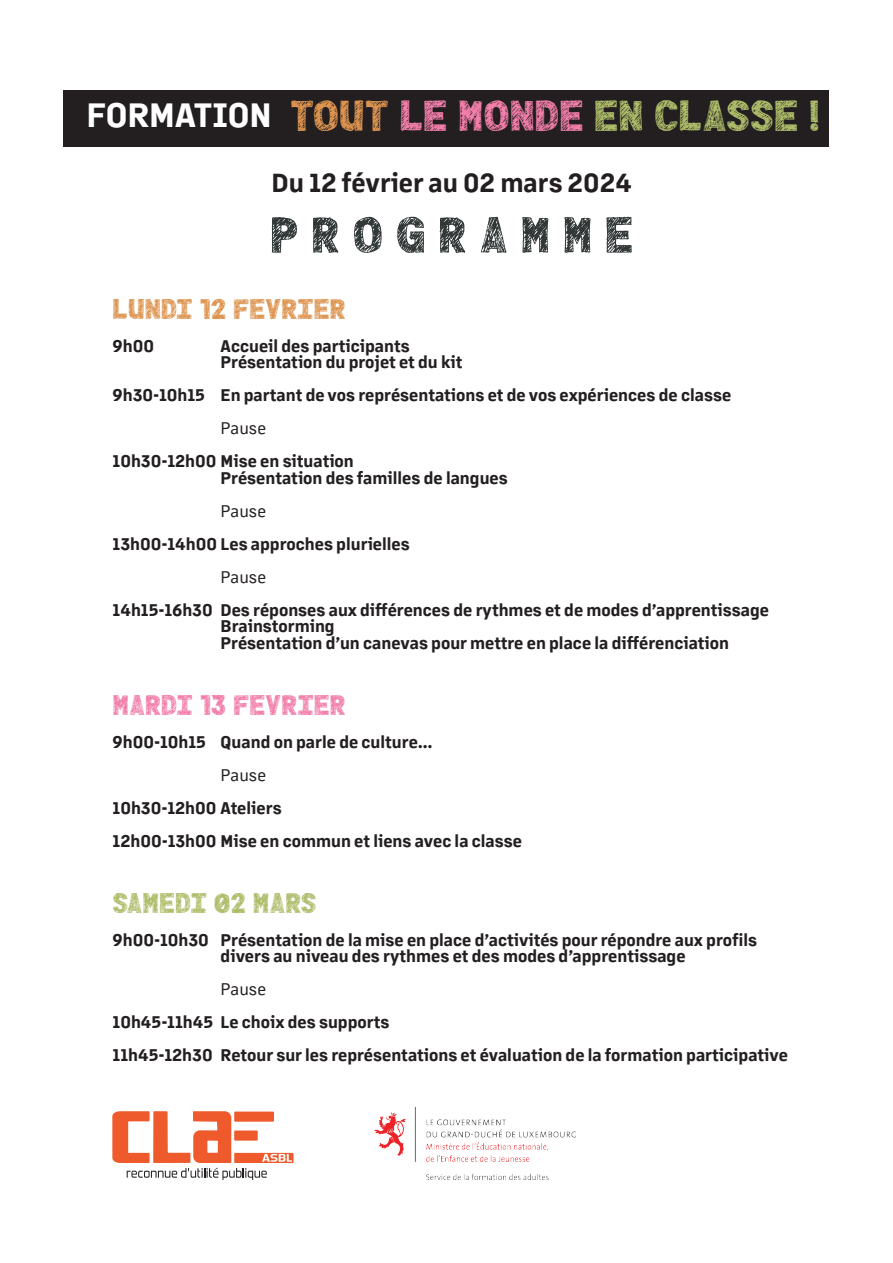
<style>
.page{position:relative;width:893px;height:1263px;background:#fff}
.page>*{position:absolute;margin:0;border:0;box-sizing:border-box;transform-origin:0 0}
.t1{font:51px "Chalk Zone";color:#323738}
.t2{font:43.5px "Chalk Zone";color:#aebd6a}
.t3{font:700 33px "Margin MVB";color:#fff}
.t4{font:28.5px "Chalk Zone";color:#dd9450}
.t5{font:28.5px "Chalk Zone";color:#f27eaa}
.t6{font:28.5px "Chalk Zone";color:#aebd6a}
.t7{font:700 25.5px "Margin MVB";color:#231f20}
.t8{font:700 16.5px/16.5px "Margin MVB";color:#231f20}
.t9{font:16.5px "Margin MVB";color:#231f20}
.s1{color:#dd9450}
.s2{color:#f27eaa}
</style>
<div class="page">
<div style="left:64px;top:90px;width:765px;height:57px;background:#231f20"></div>
<div style="left:234px;top:1153px;width:60px;height:10px;border:2px solid #ee5a2b"></div>
<svg style="left:112px;top:1111px;width:180px;height:69px"></svg>
<img style="left:375px;top:1107px;width:200px;height:73px">
<p class="t3" style="left:86px;top:92px;width:187px">FORMATION</p>
<p class="t2" style="left:290px;top:97px;width:531px"><span class="s1">TOUT</span> <span class="s2">LE MONDE</span> EN CLASSE !</p>
<p class="t7" style="left:272px;top:164px;width:362px">Du 12 février au 02 mars 2024</p>
<p class="t1" style="left:270px;top:213px;width:365px">P R O G R A M M E</p>
<p class="t4" style="left:113px;top:297px;width:235px">LUNDI 12 FEVRIER</p>
<p class="t8" style="left:113px;top:337px;width:43px">9h00</p>
<p class="t8" style="left:221px;top:337px;width:191px">Accueil des participants</p>
<p class="t8" style="left:221px;top:353px;width:243px">Présentation du projet et du kit</p>
<p class="t8" style="left:113px;top:386px;width:620px">9h30-10h15 En partant de vos représentations et de vos expériences de classe</p>
<p class="t9" style="left:221px;top:417px;width:47px">Pause</p>
<p class="t8" style="left:113px;top:452px;width:243px">10h30-12h00 Mise en situation</p>
<p class="t8" style="left:221px;top:469px;width:289px">Présentation des familles de langues</p>
<p class="t9" style="left:221px;top:499px;width:47px">Pause</p>
<p class="t8" style="left:113px;top:535px;width:299px">13h00-14h00 Les approches plurielles</p>
<p class="t9" style="left:221px;top:565px;width:47px">Pause</p>
<p class="t8" style="left:113px;top:601px;width:658px">14h15-16h30 Des réponses aux différences de rythmes et de modes d’apprentissage</p>
<p class="t8" style="left:221px;top:617px;width:116px">Brainstorming</p>
<p class="t8" style="left:221px;top:634px;width:510px">Présentation d’un canevas pour mettre en place la différenciation</p>
<p class="t5" style="left:113px;top:693px;width:235px">MARDI 13 FEVRIER</p>
<p class="t8" style="left:113px;top:733px;width:322px">9h00-10h15 Quand on parle de culture…</p>
<p class="t9" style="left:221px;top:763px;width:47px">Pause</p>
<p class="t8" style="left:113px;top:799px;width:171px">10h30-12h00 Ateliers</p>
<p class="t8" style="left:113px;top:832px;width:411px">12h00-13h00 Mise en commun et liens avec la classe</p>
<p class="t6" style="left:113px;top:891px;width:205px">SAMEDI 02 MARS</p>
<p class="t8" style="left:221px;top:931px;width:538px;text-indent:-108px">9h00-10h30 Présentation de la mise en place d’activités pour répondre aux profils divers au niveau des rythmes et des modes d’apprentissage</p>
<p class="t9" style="left:221px;top:978px;width:47px">Pause</p>
<p class="t8" style="left:113px;top:1013px;width:278px">10h45-11h45 Le choix des supports</p>
<p class="t8" style="left:113px;top:1046px;width:677px">11h45-12h30 Retour sur les représentations et évaluation de la formation participative</p>
</div>
